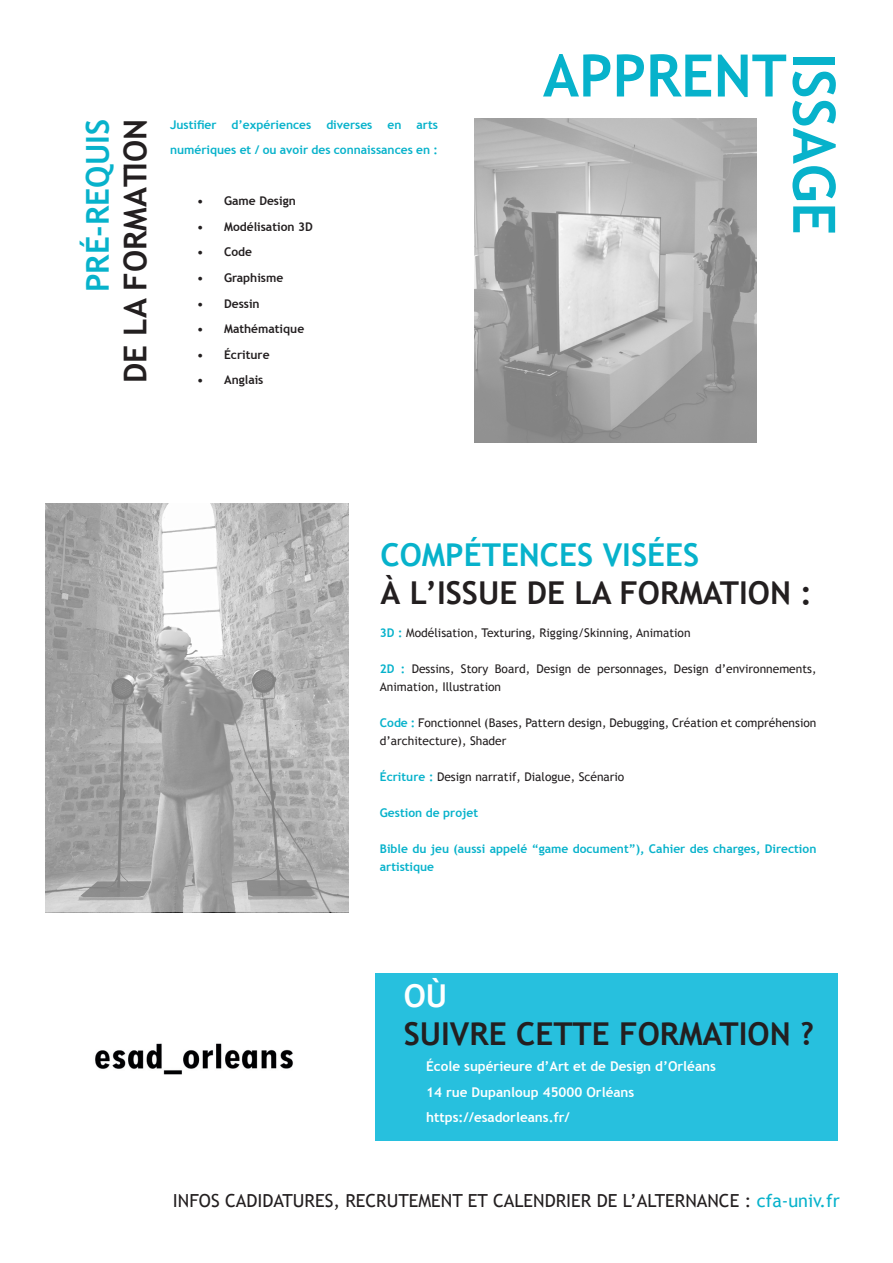
<style>
.page{position:relative;width:893px;height:1263px;background:#fff}
.page>*{position:absolute;margin:0;border:0;box-sizing:border-box;transform-origin:0 0}
.t1{font:700 58.65px "Trebuchet MS";color:#07b2cb}
.t2{font:700 31.5px "Trebuchet MS";color:#231f20}
.t3{font:700 31.5px "Trebuchet MS";color:#07b2cb}
.t4{font:700 31.5px "Trebuchet MS";color:#fff}
.t5{font:18px "Trebuchet MS";color:#231f20}
.t6{font:700 13.5px "Trebuchet MS";color:#fff}
.t7{font:12px/18px "Trebuchet MS";color:#231f20}
.t8{font:700 12px/18px "Trebuchet MS";color:#07b2cb}
.t9{font:700 12px "Trebuchet MS";color:#231f20}
.s1{font-weight:700;color:#07b2cb}
.s2{color:#07b2cb}
</style>
<div class="page">
<svg style="left:474px;top:118px;width:283px;height:325px;background:#acacac"></svg>
<svg style="left:45px;top:503px;width:304px;height:409px;background:#b1b1b1"></svg>
<div style="left:376px;top:973px;width:462px;height:168px;background:#27c0de"></div>
<img style="left:95px;top:1043px;width:198px;height:31px">
<h2 class="t3" style="left:78px;top:292px;width:174px;rotate:-90deg">PRÉ-REQUIS</h2>
<h2 class="t2" style="left:116px;top:383px;width:266px;rotate:-90deg">DE LA FORMATION</h2>
<p class="t8" style="left:170px;top:116px;width:48px">Justifier</p>
<p class="t8" style="left:232px;top:116px;width:81px">d’expériences</p>
<p class="t8" style="left:326px;top:116px;width:48px">diverses</p>
<p class="t8" style="left:387px;top:116px;width:15px">en</p>
<p class="t8" style="left:170px;top:112px;width:269px;line-height:25.5px;text-align:right">arts<br>numériques et / ou avoir des connaissances en :</p>
<p class="t9" style="left:197px;top:194px;width:100px">• Game Design</p>
<p class="t9" style="left:197px;top:219px;width:117px">• Modélisation 3D</p>
<p class="t9" style="left:197px;top:245px;width:57px">• Code</p>
<p class="t9" style="left:197px;top:270px;width:88px">• Graphisme</p>
<p class="t9" style="left:197px;top:296px;width:64px">• Dessin</p>
<p class="t9" style="left:197px;top:321px;width:109px">• Mathématique</p>
<p class="t9" style="left:197px;top:347px;width:74px">• Écriture</p>
<p class="t9" style="left:197px;top:372px;width:68px">• Anglais</p>
<h1 class="t1" style="left:543px;top:39px;width:245px">APPRENT</h1>
<h1 class="t1" style="left:851px;top:53px;width:183px;rotate:90deg">ISSAGE</h1>
<h2 class="t3" style="left:380px;top:535px;width:320px">COMPÉTENCES VISÉES</h2>
<h2 class="t2" style="left:380px;top:573px;width:433px">À L’ISSUE DE LA FORMATION :</h2>
<p class="t7" style="left:380px;top:624px;width:312px"><span class="s1">3D :</span> Modélisation, Texturing, Rigging/Skinning, Animation</p>
<p class="t7" style="left:380px;top:660px;width:438px"><span class="s1">2D :</span> Dessins, Story Board, Design de personnages, Design d’environnements,<br>Animation, Illustration</p>
<p class="t7" style="left:380px;top:714px;width:438px"><span class="s1">Code :</span> Fonctionnel (Bases, Pattern design, Debugging, Création et compréhension d’architecture), Shader</p>
<p class="t7" style="left:380px;top:768px;width:246px"><span class="s1">Écriture :</span> Design narratif, Dialogue, Scénario</p>
<p class="t8" style="left:380px;top:804px;width:100px">Gestion de projet</p>
<p class="t8" style="left:380px;top:840px;width:438px">Bible du jeu (aussi appelé “game document”), Cahier des charges, Direction artistique</p>
<p class="t4" style="left:404px;top:976px;width:45px">OÙ</p>
<p class="t2" style="left:404px;top:1014px;width:412px">SUIVRE CETTE FORMATION ?</p>
<p class="t6" style="left:426px;top:1058px;width:291px">École supérieure d’Art et de Design d’Orléans</p>
<p class="t6" style="left:426px;top:1083px;width:210px">14 rue Dupanloup 45000 Orléans</p>
<p class="t6" style="left:426px;top:1109px;width:145px">https://esadorleans.fr/</p>
<p class="t5" style="left:173px;top:1190px;width:668px">INFOS CADIDATURES, RECRUTEMENT ET CALENDRIER DE L’ALTERNANCE : <span class="s2">cfa-univ.fr</span></p>
</div>
